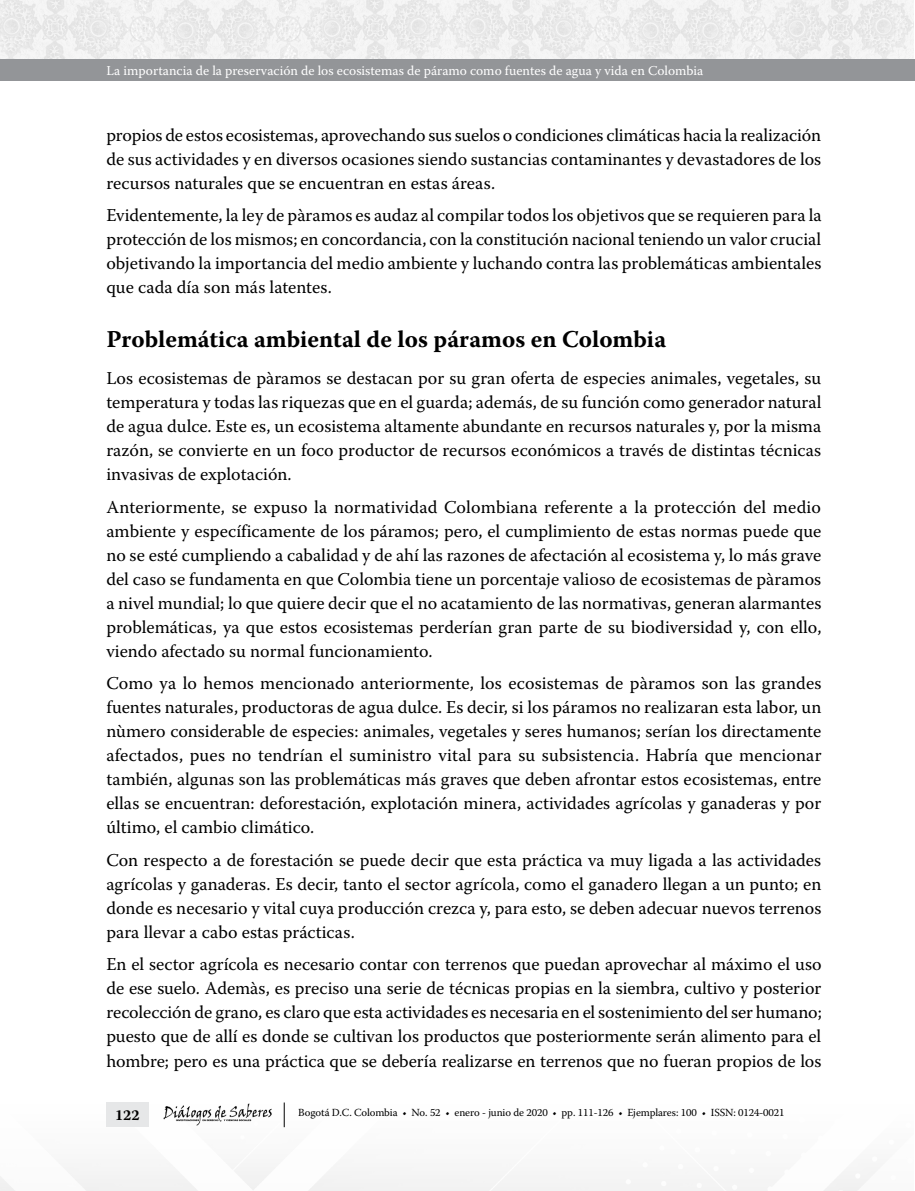
<style>
.page{position:relative;width:915px;height:1191px;background:#fff}
.page>*{position:absolute;margin:0;border:0;box-sizing:border-box;transform-origin:0 0}
.t1{font:700 24px "Warnock Pro";color:#000}
.t2{font:18px/24px "Warnock Pro";color:#000;text-align:justify}
.t3{font:700 15px "Warnock Pro";color:#000}
.t4{font:13.5px "Warnock Pro";color:#fff}
.t5{font:10.8px "Warnock Pro";letter-spacing:-.01em;color:#000}
</style>
<div class="page">
<img style="left:0;top:0;width:913px;height:60px">
<div style="left:0;top:60px;width:914px;height:21px;background:#939598"></div>
<div style="left:106px;top:1102px;width:43px;height:24px;background:#e6e7e8"></div>
<img style="left:163px;top:1103px;width:109px;height:23px">
<svg style="left:284px;top:1102px;width:1px;height:25px"></svg>
<p class="t4" style="left:106px;top:62px;width:598px">La importancia de la preservación de los ecosistemas de páramo como fuentes de agua y vida en Colombia</p>
<p class="t2" style="left:106px;top:123px;width:716px">propios de estos ecosistemas, aprovechando sus suelos o condiciones climáticas hacia la realización de sus actividades y en diversos ocasiones siendo sustancias contaminantes y devastadores de los recursos naturales que se encuentran en estas áreas.</p>
<p class="t2" style="left:106px;top:203px;width:716px">Evidentemente, la ley de pàramos es audaz al compilar todos los objetivos que se requieren para la protección de los mismos; en concordancia, con la constitución nacional teniendo un valor crucial objetivando la importancia del medio ambiente y luchando contra las problemáticas ambientales que cada día son más latentes.</p>
<h1 class="t1" style="left:106px;top:325px;width:561px">Problemática ambiental de los páramos en Colombia</h1>
<p class="t2" style="left:106px;top:366px;width:716px">Los ecosistemas de pàramos se destacan por su gran oferta de especies animales, vegetales, su temperatura y todas las riquezas que en el guarda; además, de su función como generador natural de agua dulce. Este es, un ecosistema altamente abundante en recursos naturales y, por la misma razón, se convierte en un foco productor de recursos económicos a través de distintas técnicas invasivas de explotación.</p>
<p class="t2" style="left:106px;top:494px;width:716px">Anteriormente, se expuso la normatividad Colombiana referente a la protección del medio ambiente y específicamente de los páramos; pero, el cumplimiento de estas normas puede que no se esté cumpliendo a cabalidad y de ahí las razones de afectación al ecosistema y, lo más grave del caso se fundamenta en que Colombia tiene un porcentaje valioso de ecosistemas de pàramos a nivel mundial; lo que quiere decir que el no acatamiento de las normativas, generan alarmantes problemáticas, ya que estos ecosistemas perderían gran parte de su biodiversidad y, con ello, viendo afectado su normal funcionamiento.</p>
<p class="t2" style="left:106px;top:671px;width:716px">Como ya lo hemos mencionado anteriormente, los ecosistemas de pàramos son las grandes fuentes naturales, productoras de agua dulce. Es decir, si los páramos no realizaran esta labor, un nùmero considerable de especies: animales, vegetales y seres humanos; serían los directamente afectados, pues no tendrían el suministro vital para su subsistencia. Habría que mencionar también, algunas son las problemáticas más graves que deben afrontar estos ecosistemas, entre ellas se encuentran: deforestación, explotación minera, actividades agrícolas y ganaderas y por último, el cambio climático.</p>
<p class="t2" style="left:106px;top:847px;width:716px">Con respecto a de forestación se puede decir que esta práctica va muy ligada a las actividades agrícolas y ganaderas. Es decir, tanto el sector agrícola, como el ganadero llegan a un punto; en donde es necesario y vital cuya producción crezca y, para esto, se deben adecuar nuevos terrenos para llevar a cabo estas prácticas.</p>
<p class="t2" style="left:106px;top:952px;width:716px">En el sector agrícola es necesario contar con terrenos que puedan aprovechar al máximo el uso de ese suelo. Ademàs, es preciso una serie de técnicas propias en la siembra, cultivo y posterior recolección de grano, es claro que esta actividades es necesaria en el sostenimiento del ser humano; puesto que de allí es donde se cultivan los productos que posteriormente serán alimento para el hombre; pero es una práctica que se debería realizarse en terrenos que no fueran propios de los</p>
<p class="t3" style="left:115px;top:1106px;width:26px">122</p>
<p class="t5" style="left:298px;top:1106px;width:487px">Bogotá D.C. Colombia • No. 52 • enero - junio de 2020 • pp. 111-126 • Ejemplares: 100 • ISSN: 0124-0021</p>
</div>
